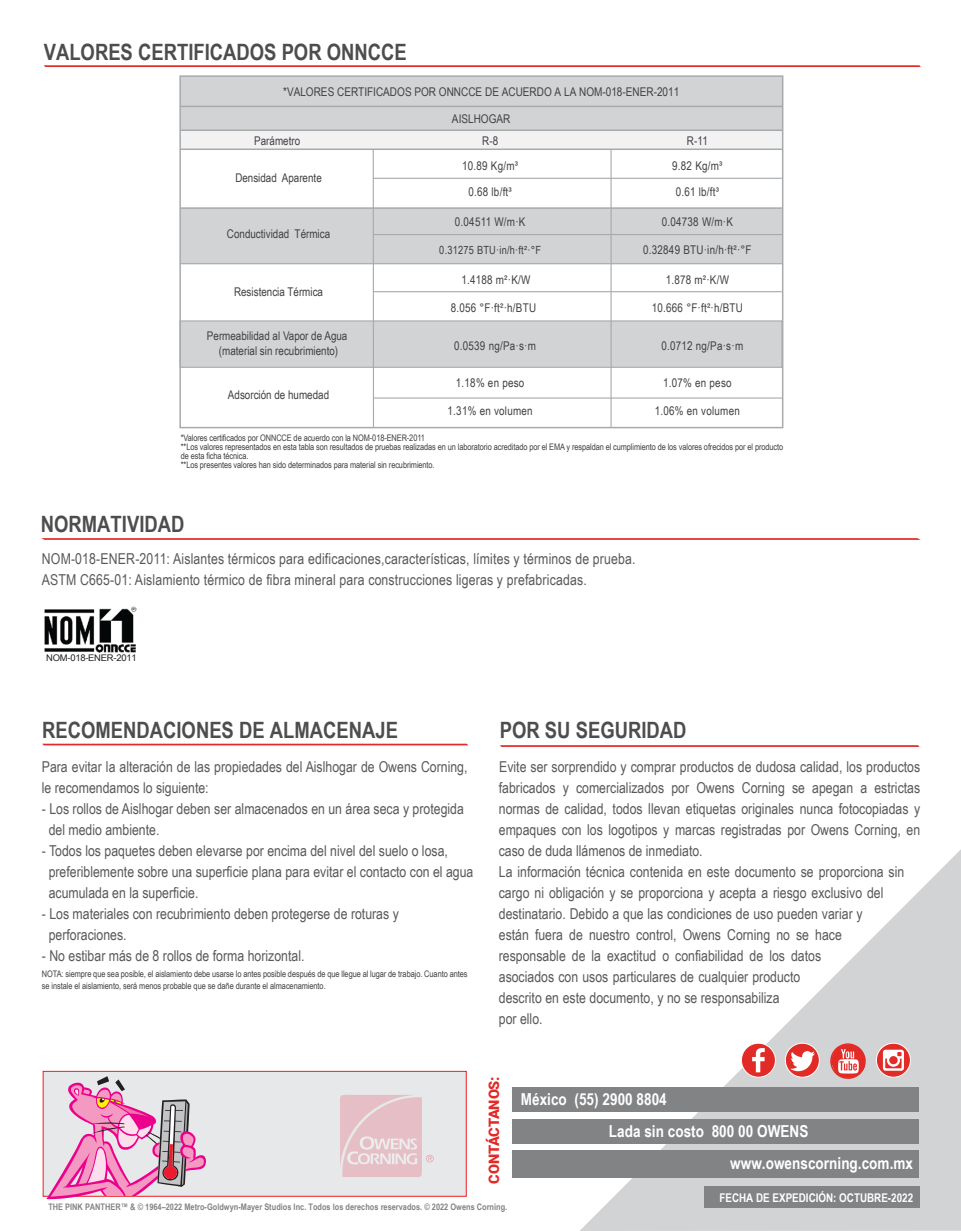
<style>
.page{position:relative;width:961px;height:1231px;background:#fff}
.page>*{position:absolute;margin:0;border:0;box-sizing:border-box;transform-origin:0 0}
.t1{font:700 22.5px "Arial Narrow";color:#4d4d4f}
.t2{font:700 16.5px "Arial Narrow";color:#fff}
.t3{font:15px/21px "Arial Narrow";color:#58595b}
.t4{font:900 14.55px "Roboto";letter-spacing:-.015em;color:#e22a27}
.t5{font:12px/14.4px "Arial Narrow";color:#414042;text-align:center}
.t6{font:12px "Arial Narrow";letter-spacing:.02em;color:#414042}
.t7{font:12px "Arial Narrow";color:#414142}
.t8{font:700 12px "Arial Narrow";color:#fff}
.t9{font:11.25px "Arial Narrow";letter-spacing:.02em;color:#414042}
.t10{font:9.15px "Arial Narrow";letter-spacing:-.02em;color:#231f20;scale:1.26 1}
.t11{font:9px/9px "Arial Narrow";letter-spacing:-.01em;color:#414042}
.t12{font:700 9px "Arial Narrow";color:#818385}
</style>
<div class="page">
<svg style="left:579px;top:849px;width:382px;height:382px"></svg>
<svg style="left:830px;top:1041px;width:35px;height:37px"></svg>
<div style="left:741px;top:1043px;width:34px;height:34px;background:#e22a27;border-radius:50%"></div>
<div style="left:741px;top:1042px;width:34px;height:35px;border:1px solid #fff;border-radius:50%"></div>
<svg style="left:752px;top:1048px;width:12px;height:24px"></svg>
<svg style="left:785px;top:1043px;width:34px;height:34px"></svg>
<div style="left:785px;top:1042px;width:34px;height:35px;border:1px solid #fff;border-radius:50%"></div>
<svg style="left:790px;top:1051px;width:25px;height:20px"></svg>
<svg style="left:876px;top:1043px;width:34px;height:34px"></svg>
<div style="left:876px;top:1042px;width:34px;height:35px;border:1px solid #fff;border-radius:50%"></div>
<svg style="left:882px;top:1049px;width:22px;height:21px"></svg>
<div style="left:512px;top:1087px;width:407px;height:25px;background:#818385"></div>
<div style="left:512px;top:1118px;width:407px;height:25px;background:#818385"></div>
<div style="left:512px;top:1149px;width:407px;height:28px;background:#818385"></div>
<div style="left:704px;top:1186px;width:215px;height:21px;background:#818385"></div>
<svg style="left:500px;top:745px;width:419px;height:2px"></svg>
<div style="left:43px;top:1071px;width:423px;height:125px;background:#e7e8e9;border:1px solid #ed1d24"></div>
<svg style="left:46px;top:1076px;width:160px;height:123px"></svg>
<svg style="left:340px;top:1095px;width:93px;height:82px"></svg>
<hr style="left:41px;top:538px;width:879px;height:2px;background:#e64845">
<img style="left:44px;top:606px;width:92px;height:47px">
<svg style="left:42px;top:743px;width:426px;height:2px"></svg>
<svg style="left:44px;top:65px;width:876px;height:2px"></svg>
<div style="left:179px;top:320px;width:603px;height:48px;background:#d1d3d4;border:1px solid #a8abac"></div>
<div style="left:180px;top:207px;width:602px;height:57px;background:#d1d3d4"></div>
<hr style="left:373px;top:178px;width:408px;height:1px;background:#a7aaac">
<hr style="left:373px;top:234px;width:409px;height:1px;background:#a7aaac">
<hr style="left:373px;top:291px;width:408px;height:1px;background:#a7aaac">
<hr style="left:373px;top:397px;width:409px;height:1px;background:#a7aaac">
<hr style="left:180px;top:208px;width:601px;height:1px;background:#a7aaac">
<hr style="left:180px;top:263px;width:602px;height:1px;background:#a7aaac">
<div style="left:180px;top:76px;width:602px;height:54px;background:#d1d3d4"></div>
<hr style="left:180px;top:106px;width:602px;height:1px;background:#a7aaac">
<div style="left:180px;top:130px;width:602px;height:19px;background:#f2f2f3"></div>
<hr style="left:180px;top:129px;width:602px;height:2px;background:#a7aaac">
<hr style="left:180px;top:148px;width:602px;height:2px;background:#a7aaac">
<div style="left:179px;top:75px;width:604px;height:353px;border:2px solid #a7aaac"></div>
<hr style="left:373px;top:150px;width:1px;height:277px;background:#a7aaac">
<hr style="left:610px;top:150px;width:1px;height:278px;background:#a7aaac">
<h1 class="t1" style="left:44px;top:35px;width:364px">VALORES CERTIFICADOS POR ONNCCE</h1>
<p class="t7" style="left:283px;top:83px;width:397px">*VALORES CERTIFICADOS POR ONNCCE DE ACUERDO A LA NOM-018-ENER-2011</p>
<p class="t7" style="left:452px;top:110px;width:60px">AISLHOGAR</p>
<p class="t5" style="left:254px;top:133px;width:47px">Parámetro</p>
<p class="t5" style="left:672px;top:158px;width:52px">9.82 Kg/m³</p>
<p class="t5" style="left:675px;top:184px;width:45px">0.61 lb/ft³</p>
<p class="t5" style="left:661px;top:214px;width:73px">0.04738 W/m·K</p>
<p class="t6" style="left:643px;top:241px;width:110px">0.32849 BTU·in/h·ft²·°F</p>
<p class="t5" style="left:665px;top:272px;width:65px">1.878 m²·K/W</p>
<p class="t6" style="left:651px;top:299px;width:93px">10.666 °F·ft²·h/BTU</p>
<p class="t5" style="left:661px;top:338px;width:83px">0.0712 ng/Pa·s·m</p>
<p class="t5" style="left:663px;top:375px;width:70px">1.07% en peso</p>
<p class="t6" style="left:654px;top:402px;width:87px">1.06% en volumen</p>
<p class="t5" style="left:686px;top:133px;width:23px">R-11</p>
<p class="t5" style="left:482px;top:133px;width:18px">R-8</p>
<p class="t5" style="left:462px;top:158px;width:58px">10.89 Kg/m³</p>
<p class="t5" style="left:468px;top:184px;width:45px">0.68 lb/ft³</p>
<p class="t5" style="left:455px;top:214px;width:72px">0.04511 W/m·K</p>
<p class="t9" style="left:439px;top:242px;width:103px">0.31275 BTU·in/h·ft²·°F</p>
<p class="t5" style="left:461px;top:272px;width:71px">1.4188 m²·K/W</p>
<p class="t6" style="left:450px;top:299px;width:87px">8.056 °F·ft²·h/BTU</p>
<p class="t5" style="left:454px;top:338px;width:83px">0.0539 ng/Pa·s·m</p>
<p class="t5" style="left:456px;top:375px;width:70px">1.18% en peso</p>
<p class="t6" style="left:447px;top:402px;width:87px">1.31% en volumen</p>
<p class="t5" style="left:235px;top:170px;width:88px">Densidad Aparente</p>
<p class="t5" style="left:227px;top:226px;width:105px">Conductividad Térmica</p>
<p class="t5" style="left:234px;top:284px;width:90px">Resistencia Térmica</p>
<p class="t5" style="left:207px;top:328px;width:142px">Permeabilidad al Vapor de Agua (material sin recubrimiento)</p>
<p class="t5" style="left:228px;top:387px;width:103px">Adsorción de humedad</p>
<p class="t11" style="left:181px;top:433px;width:604px">*Valores certificados por ONNCCE de acuerdo con la NOM-018-ENER-2011<br>**Los valores representados en esta tabla son resultados de pruebas realizadas en un laboratorio acreditado por el EMA y respaldan el cumplimiento de los valores ofrecidos por el producto de esta ficha técnica.<br>**Los presentes valores han sido determinados para material sin recubrimiento.</p>
<h1 class="t1" style="left:41px;top:506px;width:145px">NORMATIVIDAD</h1>
<p class="t3" style="left:42px;top:547px;width:595px">NOM-018-ENER-2011: Aislantes térmicos para edificaciones,características, límites y términos de prueba.<br>ASTM C665-01: Aislamiento térmico de fibra mineral para construcciones ligeras y prefabricadas.</p>
<p class="t10" style="left:46px;top:651px;width:73px">NOM-018-ENER-2011</p>
<h1 class="t1" style="left:42px;top:713px;width:357px">RECOMENDACIONES DE ALMACENAJE</h1>
<p class="t3" style="left:42px;top:755px;width:427px">Para evitar la alteración de las propiedades del Aislhogar de Owens Corning, le recomendamos lo siguiente:</p>
<p class="t3" style="left:49px;top:797px;width:417px;text-indent:-7px">- Los rollos de Aislhogar deben ser almacenados en un área seca y protegida del medio ambiente.</p>
<p class="t3" style="left:49px;top:839px;width:426px;text-indent:-7px">- Todos los paquetes deben elevarse por encima del nivel del suelo o losa, preferiblemente sobre una superficie plana para evitar el contacto con el agua acumulada en la superficie.</p>
<p class="t3" style="left:49px;top:902px;width:352px;text-indent:-7px">- Los materiales con recubrimiento deben protegerse de roturas y perforaciones.</p>
<p class="t3" style="left:42px;top:944px;width:264px">- No estibar más de 8 rollos de forma horizontal.</p>
<p class="t11" style="left:42px;top:967px;width:427px;line-height:12px">NOTA: siempre que sea posible, el aislamiento debe usarse lo antes posible después de que llegue al lugar de trabajo. Cuanto antes se instale el aislamiento, será menos probable que se dañe durante el almacenamiento.</p>
<h1 class="t1" style="left:500px;top:713px;width:188px">POR SU SEGURIDAD</h1>
<p class="t3" style="left:499px;top:755px;width:423px">Evite ser sorprendido y comprar productos de dudosa calidad, los productos fabricados y comercializados por Owens Corning se apegan a estrictas normas de calidad, todos llevan etiquetas originales nunca fotocopiadas y empaques con los logotipos y marcas registradas por Owens Corning, en caso de duda llámenos de inmediato.<br>La información técnica contenida en este documento se proporciona sin cargo ni obligación y se proporciona y acepta a riesgo exclusivo del destinatario. Debido a que las condiciones de uso pueden variar y<br>están fuera de nuestro control, Owens Corning no se hace<br>responsable de la exactitud o confiabilidad de los datos<br>asociados con usos particulares de cualquier producto<br>descrito en este documento, y no se responsabiliza<br>por ello.</p>
<p class="t4" style="left:483px;top:1183px;width:109px;rotate:-90deg">CONTÁCTANOS:</p>
<p class="t12" style="left:48px;top:1199px;width:460px">THE PINK PANTHER™ &amp; © 1964–2022 Metro-Goldwyn-Mayer Studios Inc. Todos los derechos reservados. © 2022 Owens Corning.</p>
<p class="t2" style="left:521px;top:1086px;width:147px">México (55) 2900 8804</p>
<p class="t2" style="left:609px;top:1118px;width:201px">Lada sin costo 800 00 OWENS</p>
<p class="t2" style="left:730px;top:1150px;width:184px">www.owenscorning.com.mx</p>
<p class="t8" style="left:719px;top:1188px;width:195px">FECHA DE EXPEDICIÓN: OCTUBRE-2022</p>
</div>
